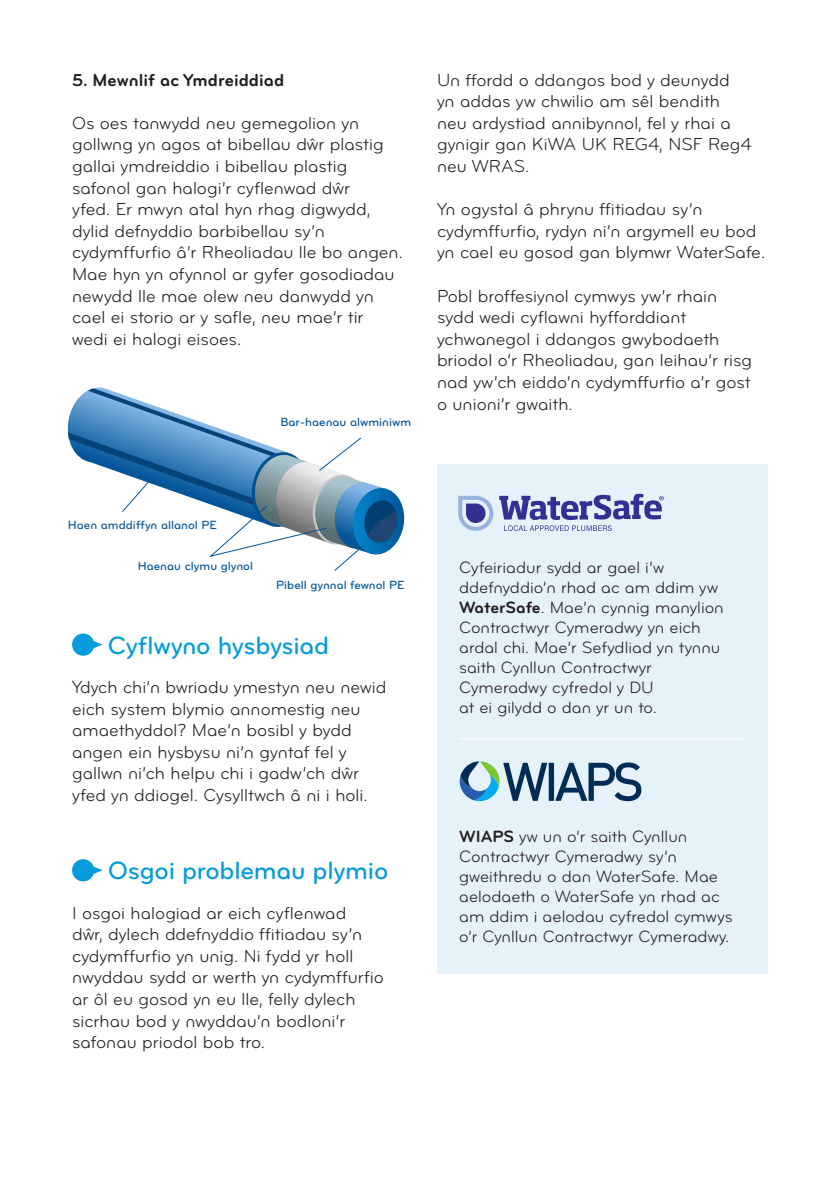
<style>
.page{position:relative;width:840px;height:1191px;background:#fff}
.page>*{position:absolute;margin:0;border:0;box-sizing:border-box;transform-origin:0 0}
.t1{font:26px "Bryant Pro Medium Alternate";letter-spacing:-.01em;color:#069bda}
.t2{font:18px/21.6px "Bryant Pro Regular Alternate";color:#231f20}
.t3{font:18px "Bryant Pro Bold Alternate";color:#231f20}
.t4{font:17px/20px "Bryant Pro Regular Alternate";color:#231f20}
.t5{font:12.4px "Bryant Pro Medium Alternate";color:#025598}
.s1{font-family:"Bryant Pro Bold Alternate"}
</style>
<div class="page">
<svg style="left:72px;top:633px;width:31px;height:23px"></svg>
<svg style="left:72px;top:859px;width:31px;height:22px"></svg>
<div style="left:437px;top:464px;width:330px;height:509px;background:#e6f2fa"></div>
<svg style="left:458px;top:494px;width:205px;height:37px"></svg>
<svg style="left:459px;top:761px;width:88px;height:40px"></svg>
<div style="left:548px;top:762px;width:5px;height:39px;background:#002c55"></div>
<svg style="left:555px;top:762px;width:86px;height:39px"></svg>
<hr style="left:459px;top:738px;width:285px;height:1px;background:#fff">
<svg style="left:67px;top:387px;width:338px;height:184px"></svg>
<p class="t3" style="left:72px;top:70px;width:213px">5. Mewnlif ac Ymdreiddiad</p>
<p class="t2" style="left:72px;top:112px;width:332px">Os oes tanwydd neu gemegolion yn gollwng yn agos at bibellau dŵr plastig gallai ymdreiddio i bibellau plastig safonol gan halogi’r cyflenwad dŵr<br>yfed. Er mwyn atal hyn rhag digwydd, dylid defnyddio barbibellau sy’n cydymffurfio â’r Rheoliadau lle bo angen.<br>Mae hyn yn ofynnol ar gyfer gosodiadau newydd lle mae olew neu danwydd yn cael ei storio ar y safle, neu mae’r tir wedi ei halogi eisoes.</p>
<p class="t5" style="left:280px;top:415px;width:132px">Bar-haenau alwminiwm</p>
<p class="t2" style="left:437px;top:69px;width:316px">Un ffordd o ddangos bod y deunydd<br>yn addas yw chwilio am sêl bendith neu ardystiad annibynnol, fel y rhai a gynigir gan KiWA UK REG4, NSF Reg4 neu WRAS.</p>
<p class="t2" style="left:437px;top:199px;width:329px">Yn ogystal â phrynu ffitiadau sy’n cydymffurfio, rydyn ni’n argymell eu bod yn cael eu gosod gan blymwr WaterSafe.</p>
<p class="t2" style="left:437px;top:285px;width:316px">Pobl broffesiynol cymwys yw’r rhain sydd wedi cyflawni hyfforddiant ychwanegol i ddangos gwybodaeth briodol o’r Rheoliadau, gan leihau’r risg nad yw’ch eiddo’n cydymffurfio a’r gost o unioni’r gwaith.</p>
<p class="t5" style="left:68px;top:518px;width:150px">Haen amddiffyn allanol PE</p>
<p class="t5" style="left:138px;top:560px;width:117px">Haenau clymu glynol</p>
<p class="t5" style="left:276px;top:578px;width:130px">Pibell gynnal fewnol PE</p>
<p class="t1" style="left:108px;top:631px;width:223px">Cyflwyno hysbysiad</p>
<p class="t2" style="left:72px;top:676px;width:316px">Ydych chi’n bwriadu ymestyn neu newid eich system blymio annomestig neu amaethyddol? Mae’n bosibl y bydd angen ein hysbysu ni’n gyntaf fel y gallwn ni’ch helpu chi i gadw’ch dŵr yfed yn ddiogel. Cysylltwch â ni i holi.</p>
<p class="t1" style="left:108px;top:857px;width:282px">Osgoi problemau plymio</p>
<p class="t2" style="left:72px;top:902px;width:313px">I osgoi halogiad ar eich cyflenwad<br>dŵr, dylech ddefnyddio ffitiadau sy’n cydymffurfio yn unig. Ni fydd yr holl nwyddau sydd ar werth yn cydymffurfio ar ôl eu gosod yn eu lle, felly dylech sicrhau bod y nwyddau’n bodloni’r safonau priodol bob tro.</p>
<p class="t4" style="left:459px;top:557px;width:266px">Cyfeiriadur sydd ar gael i’w ddefnyddio’n rhad ac am ddim yw<br><span class="s1">WaterSafe</span>. Mae’n cynnig manylion<br>Contractwyr Cymeradwy yn eich ardal chi. Mae’r Sefydliad yn tynnu saith Cynllun Contractwyr<br>Cymeradwy cyfredol y DU<br>at ei gilydd o dan yr un to.</p>
<p class="t4" style="left:459px;top:826px;width:275px"><span class="s1">WIAPS</span> yw un o’r saith Cynllun<br>Contractwyr Cymeradwy sy’n gweithredu o dan WaterSafe. Mae aelodaeth o WaterSafe yn rhad ac am ddim i aelodau cyfredol cymwys o’r Cynllun Contractwyr Cymeradwy.</p>
</div>
